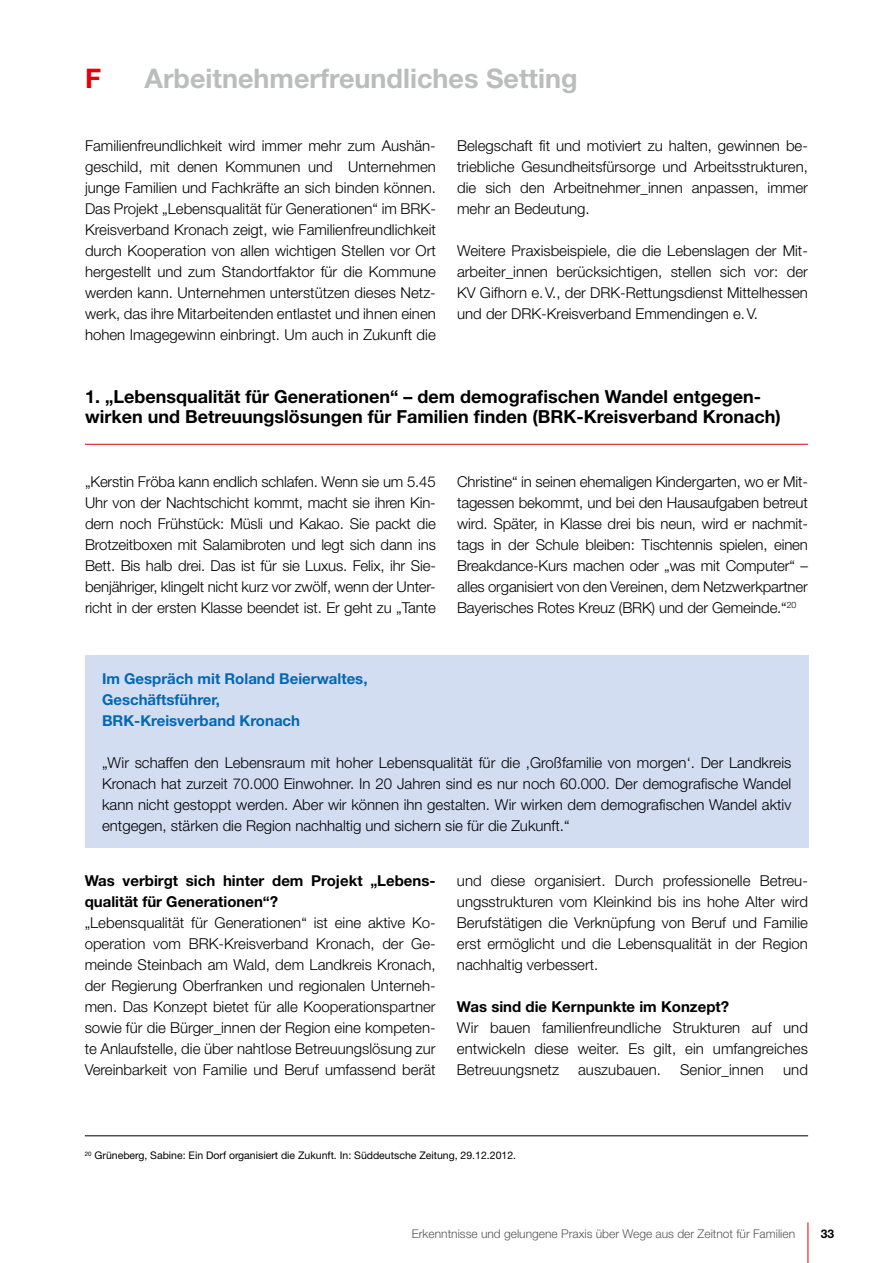
<style>
.page{position:relative;width:893px;height:1263px;background:#fff}
.page>*{position:absolute;margin:0;border:0;box-sizing:border-box;transform-origin:0 0}
.t1{font:700 27px "Helvetica Neue LT";color:#bbbcbc}
.t2{font:700 27px "Helvetica Neue LT";color:#e3000b}
.t3{font:700 18px/19.5px "Helvetica Neue LT";color:#000}
.t4{font:300 15px/21px "Helvetica Neue LT";color:#000;text-align:justify}
.t5{font:700 15px/21px "Helvetica Neue LT";color:#000}
.t6{font:700 15px/21px "Helvetica Neue LT";color:#0068b4}
.t7{font:300 12px "Helvetica Neue LT";color:#565655}
.t8{font:700 12px "Helvetica Neue LT";color:#000}
.t9{font:10.5px "Helvetica Neue LT";color:#000}
</style>
<div class="page">
<hr style="left:807px;top:1222px;width:1px;height:41px;background:#e3000b">
<hr style="left:85px;top:444px;width:723px;height:1px;background:#e3000b">
<hr style="left:85px;top:1135px;width:723px;height:1px;background:#000">
<div style="left:85px;top:655px;width:723px;height:193px;background:#d3ddf2"></div>
<h1 class="t2" style="left:85px;top:62px;width:18px">F</h1>
<h1 class="t1" style="left:145px;top:62px;width:434px">Arbeitnehmerfreundliches Setting</h1>
<p class="t4" style="left:85px;top:135px;width:352px">Familienfreundlichkeit wird immer mehr zum Aushän&shy;geschild, mit denen Kommunen und Unternehmen junge Familien und Fachkräfte an sich binden können.<br>Das Projekt „Lebensqualität für Generationen“ im BRK-Kreisverband Kronach zeigt, wie Familienfreundlichkeit durch Kooperation von allen wichtigen Stellen vor Ort hergestellt und zum Standortfaktor für die Kommune werden kann. Unternehmen unterstützen dieses Netz&shy;werk, das ihre Mitarbeitenden entlastet und ihnen einen hohen Imagegewinn einbringt. Um auch in Zukunft die</p>
<p class="t4" style="left:457px;top:135px;width:352px">Belegschaft fit und motiviert zu halten, gewinnen be&shy;triebliche Gesundheitsfürsorge und Arbeitsstrukturen, die sich den Arbeitnehmer_innen anpassen, immer mehr an Bedeutung.</p>
<p class="t4" style="left:457px;top:240px;width:352px">Weitere Praxisbeispiele, die die Lebenslagen der Mit&shy;arbeiter_innen berücksichtigen, stellen sich vor: der KV Gifhorn e.V., der DRK-Rettungsdienst Mittelhessen und der DRK-Kreisverband Emmendingen e.V.</p>
<p class="t3" style="left:85px;top:387px;width:697px">1. „Lebensqualität für Generationen“ – dem demografischen Wandel entgegen&shy;wirken und Betreuungslösungen für Familien finden (BRK-Kreisverband Kronach)</p>
<p class="t4" style="left:85px;top:471px;width:352px">„Kerstin Fröba kann endlich schlafen. Wenn sie um 5.45<br>Uhr von der Nachtschicht kommt, macht sie ihren Kin&shy;dern noch Frühstück: Müsli und Kakao. Sie packt die Brotzeitboxen mit Salamibroten und legt sich dann ins Bett. Bis halb drei. Das ist für sie Luxus. Felix, ihr Sie&shy;benjähriger, klingelt nicht kurz vor zwölf, wenn der Unter&shy;richt in der ersten Klasse beendet ist. Er geht zu „Tante</p>
<p class="t4" style="left:457px;top:471px;width:352px">Christine“ in seinen ehemaligen Kindergarten, wo er Mit&shy;tagessen bekommt, und bei den Hausaufgaben betreut wird. Später, in Klasse drei bis neun, wird er nachmit&shy;tags in der Schule bleiben: Tischtennis spielen, einen Breakdance-Kurs machen oder „was mit Computer“ – alles organisiert von den Vereinen, dem Netzwerkpartner Bayerisches Rotes Kreuz (BRK) und der Gemeinde.“<sup>20</sup></p>
<p class="t6" style="left:102px;top:668px;width:267px">Im Gespräch mit Roland Beierwaltes,<br>Geschäftsführer,<br>BRK-Kreisverband Kronach</p>
<p class="t4" style="left:102px;top:752px;width:691px">„Wir schaffen den Lebensraum mit hoher Lebensqualität für die ‚Großfamilie von morgen‘. Der Landkreis Kronach hat zurzeit 70.000 Einwohner. In 20 Jahren sind es nur noch 60.000. Der demografische Wandel kann nicht gestoppt werden. Aber wir können ihn gestalten. Wir wirken dem demografischen Wandel aktiv entgegen, stärken die Region nachhaltig und sichern sie für die Zukunft.“</p>
<p class="t5" style="left:85px;top:870px;width:352px">Was verbirgt sich hinter dem Projekt „Lebens&shy;qualität für Generationen“?</p>
<p class="t4" style="left:85px;top:912px;width:352px">„Lebensqualität für Generationen“ ist eine aktive Ko&shy;operation vom BRK-Kreisverband Kronach, der Ge&shy;meinde Steinbach am Wald, dem Landkreis Kronach, der Regierung Oberfranken und regionalen Unterneh&shy;men. Das Konzept bietet für alle Kooperationspartner sowie für die Bürger_innen der Region eine kompeten&shy;te Anlaufstelle, die über nahtlose Betreuungslösung zur Vereinbarkeit von Familie und Beruf umfassend berät</p>
<p class="t4" style="left:457px;top:870px;width:353px">und diese organisiert. Durch professionelle Betreu&shy;ungsstrukturen vom Kleinkind bis ins hohe Alter wird Berufstätigen die Verknüpfung von Beruf und Familie erst ermöglicht und die Lebensqualität in der Region nachhaltig verbessert.</p>
<p class="t5" style="left:457px;top:996px;width:274px">Was sind die Kernpunkte im Konzept?</p>
<p class="t4" style="left:457px;top:1017px;width:353px">Wir bauen familienfreundliche Strukturen auf und entwickeln diese weiter. Es gilt, ein umfangreiches Betreuungsnetz</p>
<p class="t4" style="left:578px;top:1059px;width:84px">auszubauen.</p>
<p class="t4" style="left:680px;top:1059px;width:85px">Senior_innen</p>
<p class="t4" style="left:783px;top:1059px;width:26px">und</p>
<p class="t9" style="left:85px;top:1149px;width:433px"><sup>20</sup> Grüneberg, Sabine: Ein Dorf organisiert die Zukunft. In: Süddeutsche Zeitung, 29.12.2012.</p>
<p class="t7" style="left:412px;top:1226px;width:385px">Erkenntnisse und gelungene Praxis über Wege aus der Zeitnot für Familien</p>
<p class="t8" style="left:821px;top:1226px;width:15px">33</p>
</div>
